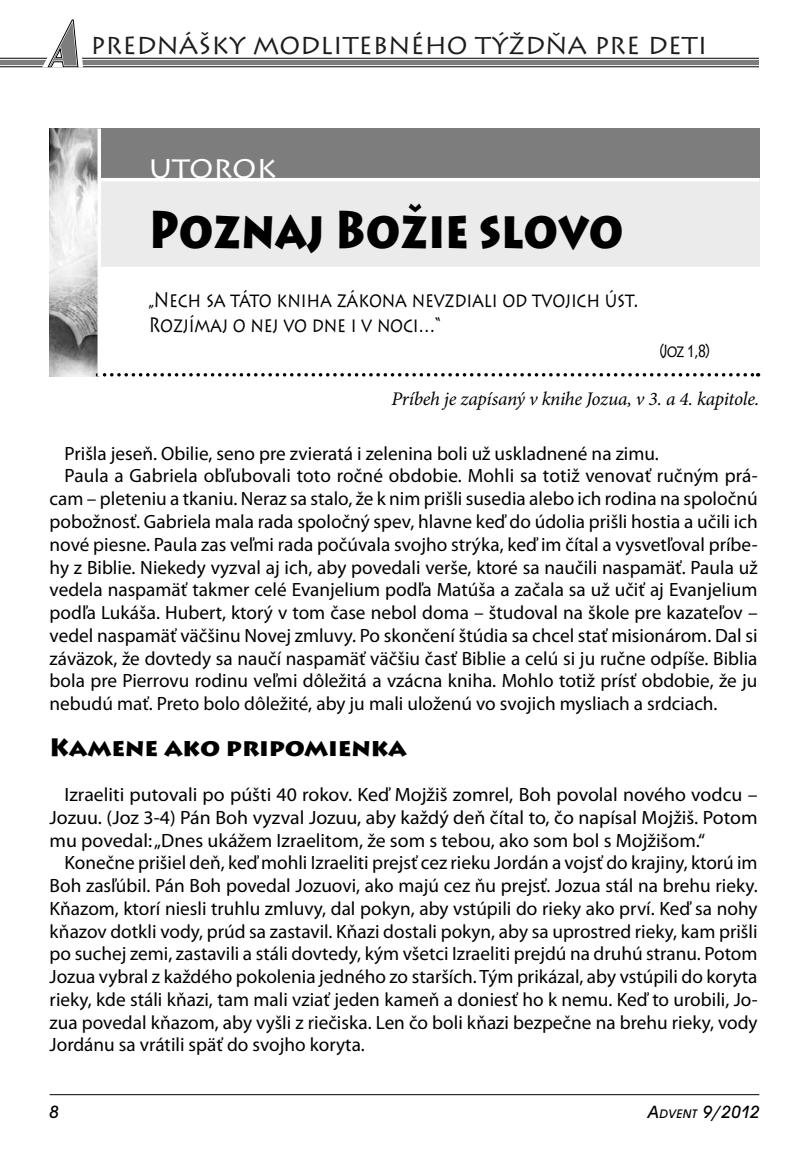
<style>
.page{position:relative;width:809px;height:1151px;background:#fff}
.page>*{position:absolute;margin:0;border:0;box-sizing:border-box;transform-origin:0 0}
.t1{font:900 52.5px "Lithos Pro";color:#000;scale:.8 1}
.t2{font:31.5px "Lithos Pro";letter-spacing:-.01em;color:#fff}
.t3{font:24.5px "Lithos Pro";color:#1c1c1d}
.t4{font:900 24.5px "Lithos Pro";letter-spacing:-.01em;color:#000}
.t5{font:21px/25.2px "Lithos Pro";letter-spacing:-.01em;color:#000;scale:.8 1}
.t6{font:19.25px/22.8px "Myriad Pro";color:#000;text-align:justify}
.t7{font:italic 19.25px "Minion Pro";letter-spacing:-.02em;color:#000}
.t8{font:18.38px "Avant Garde Got Itc TOT Med Ita";color:#000}
.t9{font:17.5px "Lithos Pro";color:#000;scale:.8 1}
.s1{font-size:12.78px}
</style>
<div class="page">
<hr style="left:50px;top:1094px;width:709px;height:1px;background:#000">
<svg style="left:0;top:19px;width:759px;height:48px"></svg>
<img style="left:50px;top:128px;width:47px;height:249px">
<div style="left:99px;top:128px;width:660px;height:50px;background:#7d7d7d"></div>
<div style="left:99px;top:178px;width:660px;height:89px;background:#ebebeb"></div>
<hr style="left:99px;top:178px;width:660px;height:3px;background:#fff">
<svg style="left:104px;top:373px;width:654px;height:4px"></svg>
<svg style="left:97px;top:128px;width:4px;height:249px"></svg>
<p class="t3" style="left:91px;top:32px;width:618px">prednášky modlitebného týždňa pre deti</p>
<h2 class="t2" style="left:149px;top:149px;width:130px">utorok</h2>
<h1 class="t1" style="left:149px;top:197px;width:595px">Poznaj Božie slovo</h1>
<p class="t5" style="left:149px;top:287px;width:613px">„N ech sa táto kniha zákona nevzdiali od tvojich úst.<br>Rozjímaj o nej vo dne i v noci…“</p>
<p class="t9" style="left:659px;top:341px;width:64px">(Joz 1,8)</p>
<p class="t7" style="left:391px;top:386px;width:369px">Príbeh je zapísaný v knihe Jozua, v 3. a 4. kapitole.</p>
<p class="t6" style="left:64px;top:442px;width:596px">Prišla jeseň. Obilie, seno pre zvieratá i zelenina boli už uskladnené na zimu.</p>
<p class="t6" style="left:64px;top:464px;width:694px">Paula a Gabriela obľubovali toto ročné obdobie. Mohli sa totiž venovať ručným prá-</p>
<p class="t6" style="left:50px;top:487px;width:709px">cam – pleteniu a tkaniu. Neraz sa stalo, že k nim prišli susedia alebo ich rodina na spoločnú</p>
<p class="t6" style="left:50px;top:510px;width:709px">pobožnosť. Gabriela mala rada spoločný spev, hlavne keď do údolia prišli hostia a učili ich</p>
<p class="t6" style="left:50px;top:533px;width:709px">nové piesne. Paula zas veľmi rada počúvala svojho strýka, keď im čítal a vysvetľoval príbe-</p>
<p class="t6" style="left:50px;top:555px;width:709px">hy z Biblie. Niekedy vyzval aj ich, aby povedali verše, ktoré sa naučili naspamäť. Paula už</p>
<p class="t6" style="left:50px;top:578px;width:709px">vedela naspamäť takmer celé Evanjelium podľa Matúša a začala sa už učiť aj Evanjelium</p>
<p class="t6" style="left:50px;top:601px;width:709px">podľa Lukáša. Hubert, ktorý v tom čase nebol doma – študoval na škole pre kazateľov –</p>
<p class="t6" style="left:50px;top:624px;width:709px">vedel naspamäť väčšinu Novej zmluvy. Po skončení štúdia sa chcel stať misionárom. Dal si</p>
<p class="t6" style="left:50px;top:646px;width:709px">záväzok, že dovtedy sa naučí naspamäť väčšiu časť Biblie a celú si ju ručne odpíše. Biblia</p>
<p class="t6" style="left:50px;top:669px;width:709px">bola pre Pierrovu rodinu veľmi dôležitá a vzácna kniha. Mohlo totiž prísť obdobie, že ju</p>
<p class="t6" style="left:50px;top:692px;width:669px">nebudú mať. Preto bolo dôležité, aby ju mali uloženú vo svojich mysliach a srdciach.</p>
<p class="t4" style="left:50px;top:732px;width:359px">Kamene ako pripomienka</p>
<p class="t6" style="left:50px;top:783px;width:709px;text-indent:15px">Izraeliti putovali po púšti 40 rokov. Keď Mojžiš zomrel, Boh povolal nového vodcu – Jozuu. (Joz 3-4) Pán Boh vyzval Jozuu, aby každý deň čítal to, čo napísal Mojžiš. Potom mu povedal: „Dnes ukážem Izraelitom, že som s tebou, ako som bol s Mojžišom.“</p>
<p class="t6" style="left:50px;top:851px;width:709px;text-indent:15px">Konečne prišiel deň, keď mohli Izraeliti prejsť cez rieku Jordán a vojsť do krajiny, ktorú im Boh zasľúbil. Pán Boh povedal Jozuovi, ako majú cez ňu prejsť. Jozua stál na brehu rieky.<br>Kňazom, ktorí niesli truhlu zmluvy, dal pokyn, aby vstúpili do rieky ako prví. Keď sa nohy kňazov dotkli vody, prúd sa zastavil. Kňazi dostali pokyn, aby sa uprostred rieky, kam prišli po suchej zemi, zastavili a stáli dovtedy, kým všetci Izraeliti prejdú na druhú stranu. Potom Jozua vybral z každého pokolenia jedného zo starších. Tým prikázal, aby vstúpili do koryta rieky, kde stáli kňazi, tam mali vziať jeden kameň a doniesť ho k nemu. Keď to urobili, Jo&shy;zua povedal kňazom, aby vyšli z riečiska. Len čo boli kňazi bezpečne na brehu rieky, vody Jordánu sa vrátili späť do svojho koryta.</p>
<p class="t8" style="left:50px;top:1101px;width:11px">8</p>
<p class="t8" style="left:647px;top:1101px;width:113px">A<span class="s1">DVENT</span> 9/2012</p>
</div>
